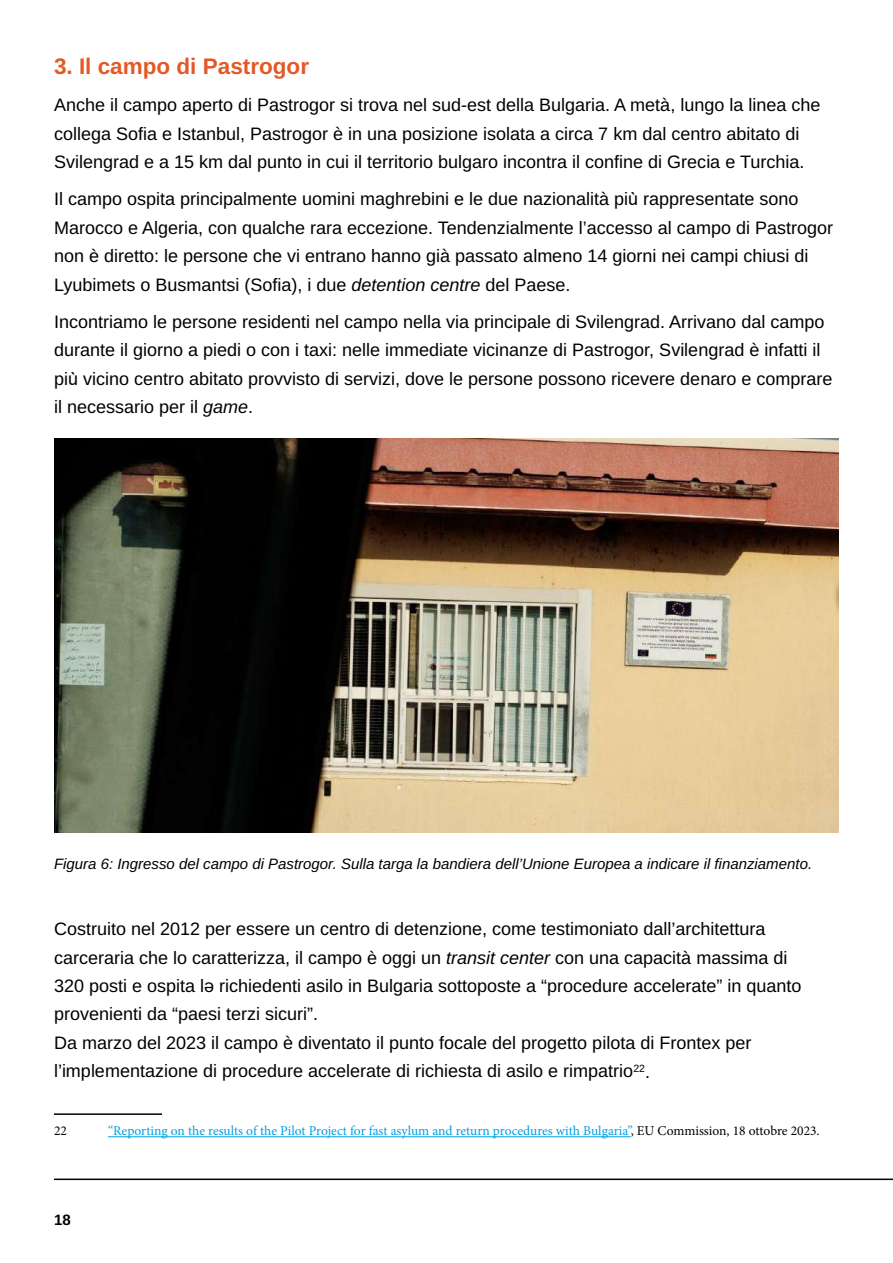
<style>
.page{position:relative;width:893px;height:1263px;background:#fff}
.page>*{position:absolute;margin:0;border:0;box-sizing:border-box;transform-origin:0 0}
.t1{font:22.5px "Arimo";color:#e45826}
.t2{font:18px/28.5px "Arimo";color:#000}
.t3{font:italic 15px "Arimo";color:#000}
.t4{font:15px "Arimo";color:#000}
.t5{font:13.5px "Minion Pro";color:#009fe3}
.t6{font:13.5px "Minion Pro";color:#000}
.s1{font-family:"Arial"}
.s2{font-style:italic}
.s3{color:#000}
</style>
<div class="page">
<hr style="left:54px;top:1178px;width:839px;height:2px;background:#000">
<hr style="left:54px;top:1113px;width:108px;height:2px;background:#000">
<hr style="left:108px;top:1136px;width:523px;height:1px;background:#009fe3">
<img style="left:54px;top:438px;width:785px;height:394px">
<p class="t1" style="left:54px;top:51px;width:257px">3. Il campo di Pastrogor</p>
<p class="t2" style="left:54px;top:91px;width:768px">Anche il campo aperto di Pastrogor si trova nel sud-est della Bulgaria. A metà, lungo la linea che collega Sofia e Istanbul, Pastrogor è in una posizione isolata a circa 7 km dal centro abitato di<br>Svilengrad e a 15 km dal punto in cui il territorio bulgaro incontra il confine di Grecia e Turchia.</p>
<p class="t2" style="left:54px;top:185px;width:780px">Il campo ospita principalmente uomini maghrebini e le due nazionalità pi<span class="s1">ù</span> rappresentate sono Marocco e Algeria, con qualche rara eccezione. Tendenzialmente l’accesso al campo di Pastrogor non è diretto: le persone che vi entrano hanno già passato almeno 14 giorni nei campi chiusi di Lyubimets o Busmantsi (Sofia), i due <span class="s2">detention centre</span> del Paese.</p>
<p class="t2" style="left:54px;top:308px;width:780px">Incontriamo le persone residenti nel campo nella via principale di Svilengrad. Arrivano dal campo durante il giorno a piedi o con i taxi: nelle immediate vicinanze di Pastrogor, Svilengrad è infatti il pi<span class="s1">ù</span> vicino centro abitato provvisto di servizi, dove le persone possono ricevere denaro e comprare il necessario per il <span class="s2">game</span>.</p>
<p class="t3" style="left:54px;top:854px;width:760px">Figura 6: Ingresso del campo di Pastrogor. Sulla targa la bandiera dell’Unione Europea a indicare il finanziamento.</p>
<p class="t2" style="left:54px;top:915px;width:749px">Costruito nel 2012 per essere un centro di detenzione, come testimoniato dall’architettura carceraria che lo caratterizza, il campo è oggi un <span class="s2">transit center</span> con una capacità massima di 320 posti e ospita lə richiedenti asilo in Bulgaria sottoposte a “procedure accelerate” in quanto provenienti da “paesi terzi sicuri”.<br>Da marzo del 2023 il campo è diventato il punto focale del progetto pilota di Frontex per l’implementazione di procedure accelerate di richiesta di asilo e rimpatrio<sup>22</sup>.</p>
<p class="t6" style="left:54px;top:1122px;width:14px">22</p>
<p class="t5" style="left:108px;top:1122px;width:713px">“Reporting on the results of the Pilot Project for fast asylum and return procedures with Bulgaria”<span class="s3">, EU Commission, 18 ottobre 2023.</span></p>
<p class="t4" style="left:54px;top:1209px;width:18px">18</p>
</div>
